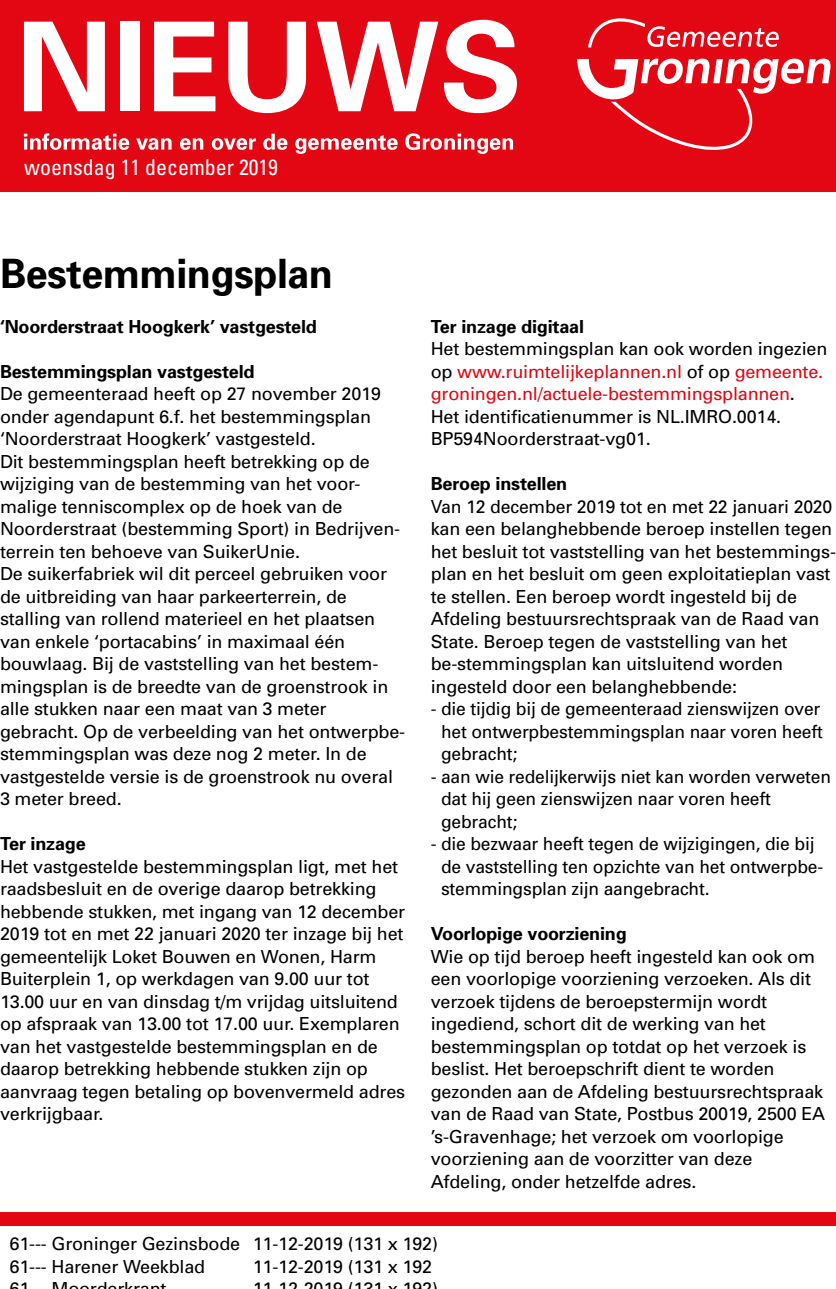
<style>
.page{position:relative;width:836px;height:1289px;background:#fff}
.page>*{position:absolute;margin:0;border:0;box-sizing:border-box;transform-origin:0 0}
.t1{font:700 123.98px "Univers";color:#fff}
.t2{font:700 40.5px "Univers";letter-spacing:-.01em;color:#000}
.t3{font:condensed 22.05px "Univers";color:#fff}
.t4{font:18px/22.5px "Univers";letter-spacing:-.01em;color:#000}
.t5{font:700 18px "Univers";letter-spacing:-.01em;color:#000}
.s1{color:#e30613}
</style>
<div class="page">
<div style="left:0;top:1212px;width:836px;height:13px;background:#e30613"></div>
<div style="left:0;top:0;width:836px;height:191px;background:#e30613"></div>
<svg style="left:577px;top:18px;width:254px;height:132px"></svg>
<svg style="left:24px;top:133px;width:105px;height:17px"></svg>
<svg style="left:136px;top:138px;width:35px;height:12px"></svg>
<svg style="left:180px;top:138px;width:23px;height:12px"></svg>
<svg style="left:212px;top:138px;width:44px;height:12px"></svg>
<svg style="left:263px;top:134px;width:24px;height:16px"></svg>
<svg style="left:295px;top:135px;width:102px;height:19px"></svg>
<svg style="left:405px;top:133px;width:108px;height:21px"></svg>
<h1 class="t1" style="left:16px;top:-13px;width:508px">NIEUWS</h1>
<p class="t3" style="left:24px;top:153px;width:255px">woensdag 11 december 2019</p>
<h2 class="t2" style="left:0;top:247px;width:334px">Bestemmingsplan</h2>
<p class="t5" style="left:0;top:314px;width:318px">‘Noorderstraat Hoogkerk’ vastgesteld</p>
<p class="t5" style="left:0;top:359px;width:256px">Bestemmingsplan vastgesteld</p>
<p class="t4" style="left:0;top:382px;width:406px">De gemeenteraad heeft op 27 november 2019 onder agendapunt 6.f. het bestemmingsplan ‘Noorderstraat Hoogkerk’ vastgesteld.<br>Dit bestemmingsplan heeft betrekking op de wijziging van de bestemming van het voor&shy;malige tenniscomplex op de hoek van de Noorderstraat (bestemming Sport) in Bedrijven&shy;terrein ten behoeve van SuikerUnie.<br>De suikerfabriek wil dit perceel gebruiken voor de uitbreiding van haar parkeerterrein, de stalling van rollend materieel en het plaatsen van enkele ‘portacabins’ in maximaal één bouwlaag. Bij de vaststelling van het bestem&shy;mingsplan is de breedte van de groenstrook in alle stukken naar een maat van 3 meter gebracht. Op de verbeelding van het ontwerpbe&shy;stemmingsplan was deze nog 2 meter. In de vastgestelde versie is de groenstrook nu overal 3 meter breed.</p>
<p class="t5" style="left:0;top:832px;width:87px">Ter inzage</p>
<p class="t4" style="left:0;top:854px;width:407px">Het vastgestelde bestemmingsplan ligt, met het raadsbesluit en de overige daarop betrekking hebbende stukken, met ingang van 12 december 2019 tot en met 22 januari 2020 ter inzage bij het gemeentelijk Loket Bouwen en Wonen, Harm Buiterplein 1, op werkdagen van 9.00 uur tot 13.00 uur en van dinsdag t/m vrijdag uitsluitend op afspraak van 13.00 tot 17.00 uur. Exemplaren van het vastgestelde bestemmingsplan en de daarop betrekking hebbende stukken zijn op aanvraag tegen betaling op bovenvermeld adres verkrijgbaar.</p>
<p class="t5" style="left:431px;top:314px;width:155px">Ter inzage digitaal</p>
<p class="t4" style="left:431px;top:337px;width:398px">Het bestemmingsplan kan ook worden ingezien op <span class="s1">www.ruimtelijkeplannen.nl</span> of op <span class="s1">gemeente. groningen.nl/actuele-bestemmingsplannen</span>.<br>Het identificatienummer is NL.IMRO.0014.<br>BP594Noorderstraat-vg01.</p>
<p class="t5" style="left:431px;top:472px;width:138px">Beroep instellen</p>
<p class="t4" style="left:431px;top:494px;width:406px">Van 12 december 2019 tot en met 22 januari 2020 kan een belanghebbende beroep instellen tegen het besluit tot vaststelling van het bestemmings&shy;plan en het besluit om geen exploitatieplan vast te stellen. Een beroep wordt ingesteld bij de Afdeling bestuursrechtspraak van de Raad van State. Beroep tegen de vaststelling van het be-stemmingsplan kan uitsluitend worden ingesteld door een belanghebbende:</p>
<p class="t4" style="left:441px;top:697px;width:383px;text-indent:-10px">- die tijdig bij de gemeenteraad zienswijzen over het ontwerpbestemmingsplan naar voren heeft gebracht;</p>
<p class="t4" style="left:441px;top:764px;width:391px;text-indent:-10px">- aan wie redelijkerwijs niet kan worden verweten dat hij geen zienswijzen naar voren heeft gebracht;</p>
<p class="t4" style="left:441px;top:832px;width:383px;text-indent:-10px">- die bezwaar heeft tegen de wijzigingen, die bij de vaststelling ten opzichte van het ontwerpbe&shy;stemmingsplan zijn aangebracht.</p>
<p class="t5" style="left:431px;top:922px;width:197px">Voorlopige voorziening</p>
<p class="t4" style="left:431px;top:944px;width:396px">Wie op tijd beroep heeft ingesteld kan ook om een voorlopige voorziening verzoeken. Als dit verzoek tijdens de beroepstermijn wordt ingediend, schort dit de werking van het bestemmingsplan op totdat op het verzoek is beslist. Het beroepschrift dient te worden gezonden aan de Afdeling bestuursrechtspraak van de Raad van State, Postbus 20019, 2500 EA ’s-Gravenhage; het verzoek om voorlopige voorziening aan de voorzitter van deze Afdeling, onder hetzelfde adres.</p>
<p class="t4" style="left:10px;top:1232px;width:430px">61--- Groninger Gezinsbode 11-12-2019 (131 x 192)<br>61--- Harener Weekblad</p>
<p class="t4" style="left:253px;top:1254px;width:181px">11-12-2019 (131 x 192</p>
<p class="t4" style="left:51px;top:1277px;width:18px">M</p>
<p class="t4" style="left:124px;top:1277px;width:10px">k</p>
</div>
